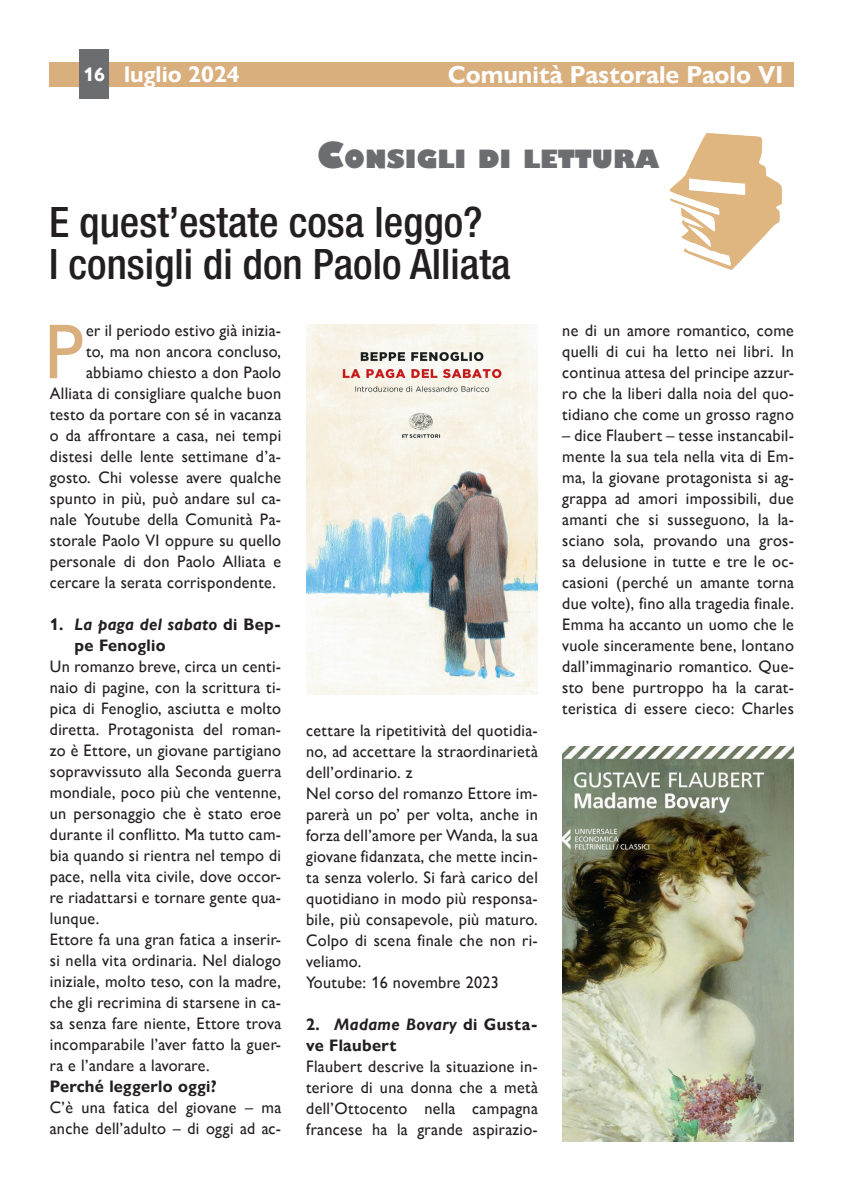
<style>
.page{position:relative;width:844px;height:1191px;background:#fff}
.page>*{position:absolute;margin:0;border:0;box-sizing:border-box;transform-origin:0 0}
._0_Occhiello{font:78.23px "Gill Sans Nova";color:#d9af7d}
._000_titolo_2_righe_cp24{font:500 condensed 42px "Helvetica Neue LT Std";color:#231f20}
.t1{font:700 24.5px "Gill Sans Nova";color:#fff}
.t2{font:800 24.5px "Gill Sans Nova";color:#6c6d70}
.t3{font:700 22.75px "Gill Sans Nova";color:#fff}
._0_Occhiello-2{font:16.62px/21px "Gill Sans Nova";letter-spacing:.02em;color:#231f20;text-align:justify}
._0_Occhiello-3{font:700 16.62px/21px "Gill Sans Nova";letter-spacing:.02em;color:#231f20}
.s1{font-size:19.25px}
.s2{font-size:35px}
.s3{font-style:italic}
</style>
<div class="page">
<div style="left:50px;top:62px;width:744px;height:25px;background:#d9af7d"></div>
<div style="left:79px;top:50px;width:30px;height:49px;background:#6c6d70"></div>
<img style="left:669px;top:134px;width:111px;height:135px">
<img style="left:306px;top:325px;width:231px;height:369px">
<img style="left:562px;top:746px;width:231px;height:395px">
<h3 class="t3" style="left:83px;top:61px;width:158px"><span class="s1">16</span> luglio 2024</h3>
<h3 class="t1" style="left:448px;top:60px;width:337px">Comunità Pastorale Paolo VI</h3>
<p class="t2" style="left:317px;top:143px;width:344px"><span class="s2">C</span>ONSIGLI DI LETTURA</p>
<p class="_000_titolo_2_righe_cp24" style="left:49px;top:197px;width:435px">E quest’estate cosa leggo?</p>
<p class="_000_titolo_2_righe_cp24" style="left:49px;top:239px;width:462px">I consigli di don Paolo Alliata</p>
<p class="_0_Occhiello" style="left:44px;top:306px;width:42px">P</p>
<p class="_0_Occhiello-2" style="left:86px;top:320px;width:196px">er il periodo estivo già inizia-</p>
<p class="_0_Occhiello-2" style="left:86px;top:341px;width:196px">to, ma non ancora concluso,</p>
<p class="_0_Occhiello-2" style="left:86px;top:362px;width:196px">abbiamo chiesto a don Paolo</p>
<p class="_0_Occhiello-2" style="left:50px;top:383px;width:233px">Alliata di consigliare qualche buon</p>
<p class="_0_Occhiello-2" style="left:50px;top:404px;width:233px">testo da portare con sé in vacanza</p>
<p class="_0_Occhiello-2" style="left:50px;top:425px;width:233px">o da affrontare a casa, nei tempi</p>
<p class="_0_Occhiello-2" style="left:50px;top:446px;width:233px">distesi delle lente settimane d’a-</p>
<p class="_0_Occhiello-2" style="left:50px;top:467px;width:233px">gosto. Chi volesse avere qualche</p>
<p class="_0_Occhiello-2" style="left:50px;top:488px;width:233px">spunto in più, può andare sul ca-</p>
<p class="_0_Occhiello-2" style="left:50px;top:509px;width:233px">nale Youtube della Comunità Pa-</p>
<p class="_0_Occhiello-2" style="left:50px;top:530px;width:233px">storale Paolo VI oppure su quello</p>
<p class="_0_Occhiello-2" style="left:50px;top:551px;width:233px">personale di don Paolo Alliata e</p>
<p class="_0_Occhiello-2" style="left:50px;top:572px;width:228px">cercare la serata corrispondente.</p>
<p class="_0_Occhiello-3" style="left:75px;top:614px;width:208px;text-indent:-25px">1. <span class="s3">La paga del sabato</span> di Bep&shy;pe Fenoglio</p>
<p class="_0_Occhiello-2" style="left:50px;top:656px;width:233px">Un romanzo breve, circa un centi&shy;naio di pagine, con la scrittura ti&shy;pica di Fenoglio, asciutta e molto diretta. Protagonista del roman&shy;zo è Ettore, un giovane partigiano sopravvissuto alla Seconda guerra mondiale, poco più che ventenne, un personaggio che è stato eroe durante il conflitto. Ma tutto cam&shy;bia quando si rientra nel tempo di pace, nella vita civile, dove occor&shy;re riadattarsi e tornare gente qua&shy;lunque.</p>
<p class="_0_Occhiello-2" style="left:50px;top:929px;width:233px">Ettore fa una gran fatica a inserir&shy;si nella vita ordinaria. Nel dialogo iniziale, molto teso, con la madre, che gli recrimina di starsene in ca&shy;sa senza fare niente, Ettore trova incomparabile l’aver fatto la guer&shy;ra e l’andare a lavorare.</p>
<p class="_0_Occhiello-3" style="left:50px;top:1076px;width:168px">Perché leggerlo oggi?</p>
<p class="_0_Occhiello-2" style="left:50px;top:1097px;width:233px">C’è una fatica del giovane – ma anche dell’adulto – di oggi ad ac-</p>
<p class="_0_Occhiello-2" style="left:306px;top:720px;width:233px">cettare la ripetitività del quotidia&shy;no, ad accettare la straordinarietà dell’ordinario. z</p>
<p class="_0_Occhiello-2" style="left:306px;top:783px;width:233px">Nel corso del romanzo Ettore im&shy;parerà un po’ per volta, anche in forza dell’amore per Wanda, la sua giovane fidanzata, che mette incin&shy;ta senza volerlo. Si farà carico del quotidiano in modo più responsa&shy;bile, più consapevole, più maturo.<br>Colpo di scena finale che non ri&shy;veliamo.</p>
<p class="_0_Occhiello-2" style="left:306px;top:972px;width:194px">Youtube: 16 novembre 2023</p>
<p class="_0_Occhiello-3" style="left:306px;top:1014px;width:233px">2. <span class="s3">Madame Bovary</span> di Gusta&shy;ve Flaubert</p>
<p class="_0_Occhiello-2" style="left:306px;top:1056px;width:233px">Flaubert descrive la situazione in&shy;teriore di una donna che a metà dell’Ottocento nella campagna francese ha la grande aspirazio-</p>
<p class="_0_Occhiello-2" style="left:562px;top:320px;width:233px">ne di un amore romantico, come quelli di cui ha letto nei libri. In continua attesa del principe azzur&shy;ro che la liberi dalla noia del quo&shy;tidiano che come un grosso ragno</p>
<p class="_0_Occhiello-2" style="left:562px;top:425px;width:233px">– dice Flaubert – tesse instancabil&shy;mente la sua tela nella vita di Em&shy;ma, la giovane protagonista si ag&shy;grappa ad amori impossibili, due amanti che si susseguono, la la&shy;sciano sola, provando una gros&shy;sa delusione in tutte e tre le oc&shy;casioni (perché un amante torna due volte), fino alla tragedia finale.<br>Emma ha accanto un uomo che le vuole sinceramente bene, lontano dall’immaginario romantico. Que&shy;sto bene purtroppo ha la carat&shy;teristica di essere cieco: Charles</p>
</div>
